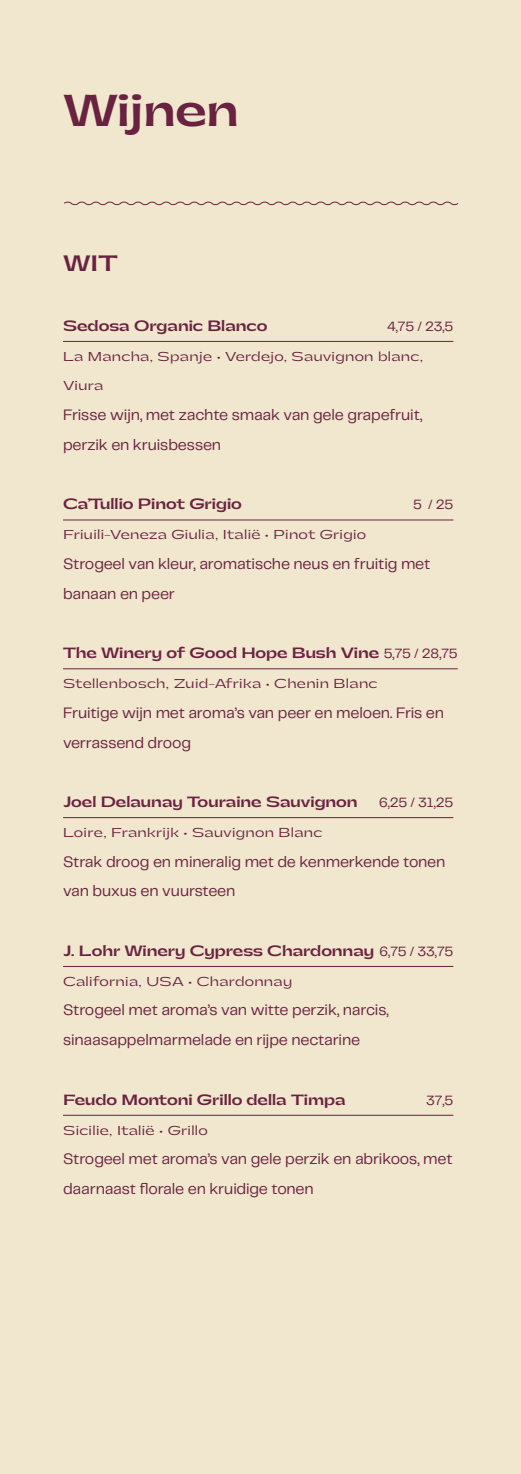
<style>
.page{position:relative;width:521px;height:1474px;background:#fff}
.page>*{position:absolute;margin:0;border:0;box-sizing:border-box;transform-origin:0 0}
.t1{font:700 42px "Gatwick";letter-spacing:-.01em;color:#692240}
.t2{font:700 21px "Gatwick";color:#692240}
.t3{font:15.75px/29.8px "Telegraf";letter-spacing:-.01em;color:#692240}
.t4{font:700 14px "Gatwick";color:#692240}
.t5{font:14px "Telegraf";letter-spacing:-.015em;color:#692240}
.t6{font:12.25px "Gatwick";letter-spacing:.025em;color:#692240}
.s1{font-family:"Telegraf";font-weight:400}
</style>
<div class="page">
<div style="left:0;top:0;width:521px;height:1473px;background:#f1e6ce"></div>
<hr style="left:63px;top:341px;width:390px;height:1px;background:#692240">
<hr style="left:63px;top:519px;width:390px;height:1px;background:#692240">
<hr style="left:63px;top:668px;width:395px;height:1px;background:#692240">
<hr style="left:63px;top:817px;width:390px;height:1px;background:#692240">
<hr style="left:63px;top:966px;width:390px;height:1px;background:#692240">
<hr style="left:63px;top:1114px;width:390px;height:1px;background:#692240">
<svg style="left:64px;top:201px;width:395px;height:5px"></svg>
<p class="t1" style="left:63px;top:82px;width:177px">Wijnen</p>
<p class="t2" style="left:63px;top:249px;width:56px">WIT</p>
<p class="t4" style="left:63px;top:316px;width:206px">Sedosa Organic Blanco</p>
<p class="t5" style="left:387px;top:317px;width:68px">4,75 / 23,5</p>
<p class="t6" style="left:63px;top:348px;width:362px">La Mancha, Spanje • Verdejo, Sauvignon blanc,</p>
<p class="t6" style="left:63px;top:378px;width:42px">Viura</p>
<p class="t3" style="left:63px;top:399px;width:361px">Frisse wijn, met zachte smaak van gele grapefruit, perzik en kruisbessen</p>
<p class="t4" style="left:63px;top:494px;width:180px">Ca’Tullio Pinot Grigio</p>
<p class="t5" style="left:413px;top:495px;width:42px">5 / 25</p>
<p class="t6" style="left:63px;top:526px;width:305px">Friuili-Veneza Giulia, Italië • Pinot Grigio</p>
<p class="t3" style="left:63px;top:548px;width:369px">Strogeel van kleur, aromatische neus en fruitig met banaan en peer</p>
<p class="t4" style="left:63px;top:643px;width:396px">The Winery of Good Hope Bush Vine <span class="s1">5,75 / 28,75</span></p>
<p class="t6" style="left:63px;top:675px;width:316px">Stellenbosch, Zuid-Afrika • Chenin Blanc</p>
<p class="t3" style="left:63px;top:697px;width:382px">Fruitige wijn met aroma’s van peer en meloen. Fris en verrassend droog</p>
<p class="t4" style="left:63px;top:792px;width:296px">Joel Delaunay Touraine Sauvignon</p>
<p class="t5" style="left:379px;top:793px;width:76px">6,25 / 31,25</p>
<p class="t6" style="left:63px;top:824px;width:261px">Loire, Frankrijk • Sauvignon Blanc</p>
<p class="t3" style="left:63px;top:846px;width:384px">Strak droog en mineralig met de kenmerkende tonen van buxus en vuursteen</p>
<p class="t4" style="left:63px;top:941px;width:392px">J. Lohr Winery Cypress Chardonnay <span class="s1">6,75 / 33,75</span></p>
<p class="t6" style="left:63px;top:973px;width:231px">California, USA • Chardonnay</p>
<p class="t3" style="left:63px;top:994px;width:327px">Strogeel met aroma’s van witte perzik, narcis, sinaasappelmarmelade en rijpe nectarine</p>
<p class="t4" style="left:63px;top:1089px;width:284px">Feudo Montoni Grillo della Timpa</p>
<p class="t5" style="left:426px;top:1090px;width:29px">37,5</p>
<p class="t6" style="left:63px;top:1121px;width:146px">Sicilie, Italië • Grillo</p>
<p class="t3" style="left:63px;top:1143px;width:391px">Strogeel met aroma’s van gele perzik en abrikoos, met daarnaast florale en kruidige tonen</p>
</div>
